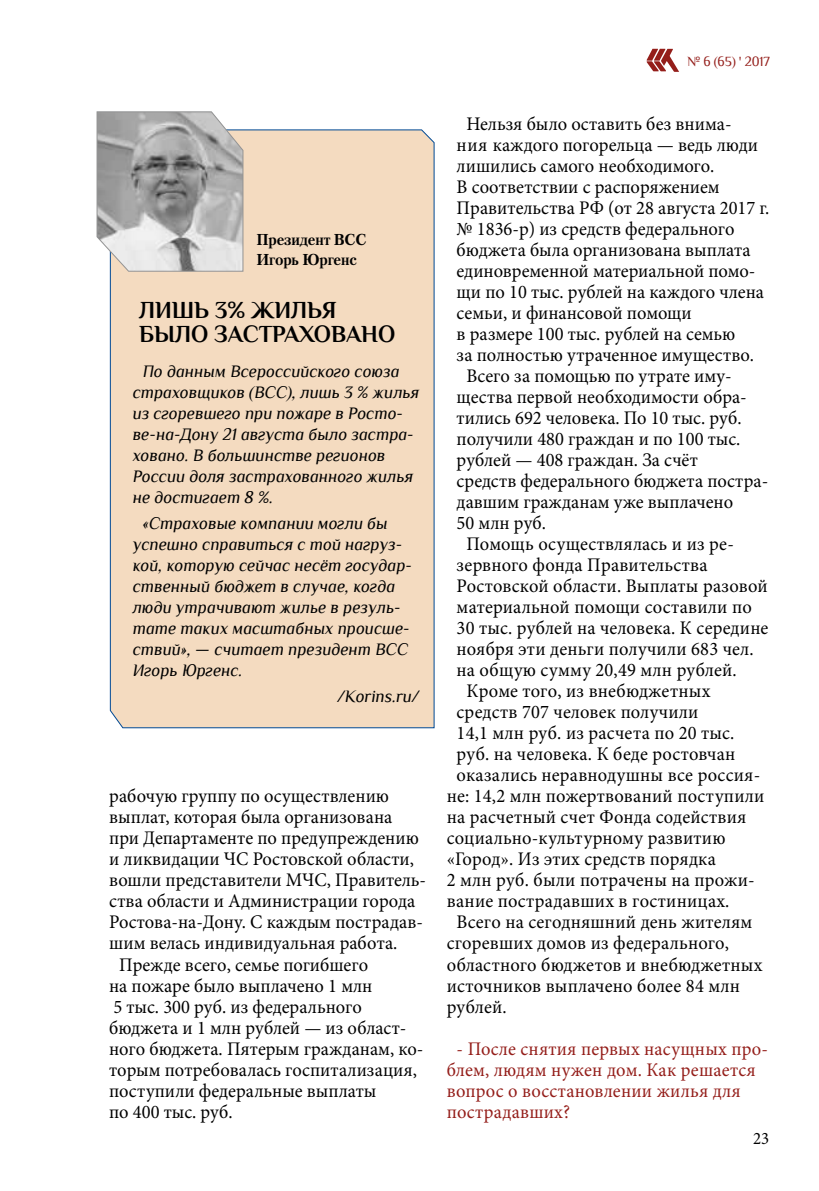
<style>
.page{position:relative;width:819px;height:1191px;background:#fff}
.page>*{position:absolute;margin:0;border:0;box-sizing:border-box;transform-origin:0 0}
.t1{font:700 24.5px/24.5px "Philosopher";color:#000;scale:.96 1}
.t2{font:19.25px "Minion Pro";letter-spacing:.005em;color:#000;scale:.96 1}
.t3{font:19.25px/21px "Minion Pro";letter-spacing:.01em;color:#941e1a;scale:.96 1}
.t4{font:italic 17.5px/21px "Philosopher";color:#000;scale:.96 1}
.t5{font:17.5px "Minion Pro";color:#000;scale:.96 1}
.t6{font:700 15.75px/19.2px "Petersburg C";letter-spacing:-.01em;color:#000;scale:.96 1}
.t7{font:14px "Philosopher";letter-spacing:-.01em;color:#941e1a;scale:.96 1}
</style>
<div class="page">
<svg style="left:646px;top:49px;width:33px;height:23px"></svg>
<div style="left:110px;top:129px;width:324px;height:599px;background:#f4dbc0"></div>
<svg style="left:96px;top:111px;width:147px;height:161px;background:#b2b2b2"></svg>
<p class="t6" style="left:256px;top:230px;width:116px">Президент ВСС<br>Игорь Юргенс</p>
<p class="t1" style="left:139px;top:297px;width:268px">ЛИШЬ 3% ЖИЛЬЯ<br>БЫЛО ЗАСТРАХОВАНО</p>
<p class="t4" style="left:133px;top:361px;width:300px;text-indent:10px">По данным Всероссийского союза страховщиков (ВСС), лишь 3 % жилья из сгоревшего при пожаре в Росто&shy;ве-на-Дону 21 августа было застра&shy;ховано. В большинстве регионов<br>России доля застрахованного жилья не достигает 8 %.</p>
<p class="t4" style="left:133px;top:513px;width:292px;text-indent:10px">«Страховые компании могли бы успешно справиться с той нагруз&shy;кой, которую сейчас несёт государ&shy;ственный бюджет в случае, когда люди утрачивают жилье в резуль&shy;тате таких масштабных происше&shy;ствий», — считает президент ВСС<br>Игорь Юргенс.</p>
<p class="t4" style="left:337px;top:686px;width:87px">/Korins.ru/</p>
<p class="t2" style="left:109px;top:783px;width:293px">рабочую группу по осуществлению</p>
<p class="t2" style="left:109px;top:804px;width:296px">выплат, которая была организована</p>
<p class="t2" style="left:109px;top:825px;width:324px">при Департаменте по предупреждению</p>
<p class="t2" style="left:109px;top:846px;width:319px">и ликвидации ЧС Ростовской области,</p>
<p class="t2" style="left:109px;top:867px;width:332px">вошли представители МЧС, Правитель-</p>
<p class="t2" style="left:109px;top:888px;width:320px">ства области и Администрации города</p>
<p class="t2" style="left:109px;top:909px;width:328px">Ростова-на-Дону. С каждым пострадав-</p>
<p class="t2" style="left:109px;top:930px;width:302px">шим велась индивидуальная работа.</p>
<p class="t2" style="left:119px;top:951px;width:261px">Прежде всего, семье погибшего</p>
<p class="t2" style="left:109px;top:972px;width:276px">на пожаре было выплачено 1 млн</p>
<p class="t2" style="left:113px;top:993px;width:260px">5 тыс. 300 руб. из федерального</p>
<p class="t2" style="left:109px;top:1014px;width:311px">бюджета и 1 млн рублей — из област-</p>
<p class="t2" style="left:109px;top:1035px;width:329px">ного бюджета. Пятерым гражданам, ко-</p>
<p class="t2" style="left:109px;top:1056px;width:322px">торым потребовалась госпитализация,</p>
<p class="t2" style="left:109px;top:1077px;width:280px">поступили федеральные выплаты</p>
<p class="t2" style="left:109px;top:1098px;width:130px">по 400 тыс. руб.</p>
<p class="t7" style="left:687px;top:54px;width:87px">№ 6 (65) ' 2017</p>
<p class="t2" style="left:466px;top:111px;width:275px">Нельзя было оставить без внима-</p>
<p class="t2" style="left:456px;top:132px;width:315px">ния каждого погорельца — ведь люди</p>
<p class="t2" style="left:456px;top:153px;width:270px">лишились самого необходимого.</p>
<p class="t2" style="left:456px;top:174px;width:275px">В соответствии с распоряжением</p>
<p class="t2" style="left:456px;top:195px;width:327px">Правительства РФ (от 28 августа 2017 г.</p>
<p class="t2" style="left:456px;top:216px;width:291px">№ 1836-р) из средств федерального</p>
<p class="t2" style="left:456px;top:237px;width:308px">бюджета была организована выплата</p>
<p class="t2" style="left:456px;top:258px;width:313px">единовременной материальной помо-</p>
<p class="t2" style="left:456px;top:279px;width:322px">щи по 10 тыс. рублей на каждого члена</p>
<p class="t2" style="left:456px;top:300px;width:246px">семьи, и финансовой помощи</p>
<p class="t2" style="left:456px;top:321px;width:292px">в размере 100 тыс. рублей на семью</p>
<p class="t2" style="left:456px;top:342px;width:311px">за полностью утраченное имущество.</p>
<p class="t2" style="left:466px;top:363px;width:278px">Всего за помощью по утрате иму-</p>
<p class="t2" style="left:456px;top:384px;width:304px">щества первой необходимости обра-</p>
<p class="t2" style="left:456px;top:405px;width:298px">тились 692 человека. По 10 тыс. руб.</p>
<p class="t2" style="left:456px;top:426px;width:297px">получили 480 граждан и по 100 тыс.</p>
<p class="t2" style="left:456px;top:447px;width:253px">рублей — 408 граждан. За счёт</p>
<p class="t2" style="left:456px;top:468px;width:326px">средств федерального бюджета постра-</p>
<p class="t2" style="left:456px;top:489px;width:289px">давшим гражданам уже выплачено</p>
<p class="t2" style="left:456px;top:510px;width:95px">50 млн руб.</p>
<p class="t2" style="left:466px;top:531px;width:280px">Помощь осуществлялась и из ре-</p>
<p class="t2" style="left:456px;top:552px;width:263px">зервного фонда Правительства</p>
<p class="t2" style="left:456px;top:573px;width:326px">Ростовской области. Выплаты разовой</p>
<p class="t2" style="left:456px;top:594px;width:309px">материальной помощи составили по</p>
<p class="t2" style="left:456px;top:615px;width:326px">30 тыс. рублей на человека. К середине</p>
<p class="t2" style="left:456px;top:636px;width:311px">ноября эти деньги получили 683 чел.</p>
<p class="t2" style="left:456px;top:657px;width:293px">на общую сумму 20,49 млн рублей.</p>
<p class="t2" style="left:466px;top:678px;width:255px">Кроме того, из внебюджетных</p>
<p class="t2" style="left:456px;top:699px;width:253px">средств 707 человек получили</p>
<p class="t2" style="left:456px;top:720px;width:291px">14,1 млн руб. из расчета по 20 тыс.</p>
<p class="t2" style="left:456px;top:741px;width:292px">руб. на человека. К беде ростовчан</p>
<p class="t2" style="left:456px;top:762px;width:318px">оказались неравнодушны все россия-</p>
<p class="t2" style="left:446px;top:783px;width:332px">не: 14,2 млн пожертвований поступили</p>
<p class="t2" style="left:446px;top:804px;width:314px">на расчетный счет Фонда содействия</p>
<p class="t2" style="left:446px;top:825px;width:292px">социально-культурному развитию</p>
<p class="t2" style="left:446px;top:846px;width:282px">«Город». Из этих средств порядка</p>
<p class="t2" style="left:446px;top:867px;width:322px">2 млн руб. были потрачены на прожи-</p>
<p class="t2" style="left:446px;top:888px;width:296px">вание пострадавших в гостиницах.</p>
<p class="t2" style="left:456px;top:909px;width:309px">Всего на сегодняшний день жителям</p>
<p class="t2" style="left:446px;top:930px;width:295px">сгоревших домов из федерального,</p>
<p class="t2" style="left:446px;top:951px;width:330px">областного бюджетов и внебюджетных</p>
<p class="t2" style="left:446px;top:972px;width:307px">источников выплачено более 84 млн</p>
<p class="t2" style="left:446px;top:993px;width:64px">рублей.</p>
<p class="t3" style="left:446px;top:1038px;width:336px;text-indent:10px">- После снятия первых насущных про&shy;блем, людям нужен дом. Как решается вопрос о восстановлении жилья для пострадавших?</p>
<p class="t5" style="left:753px;top:1126px;width:18px">23</p>
</div>
